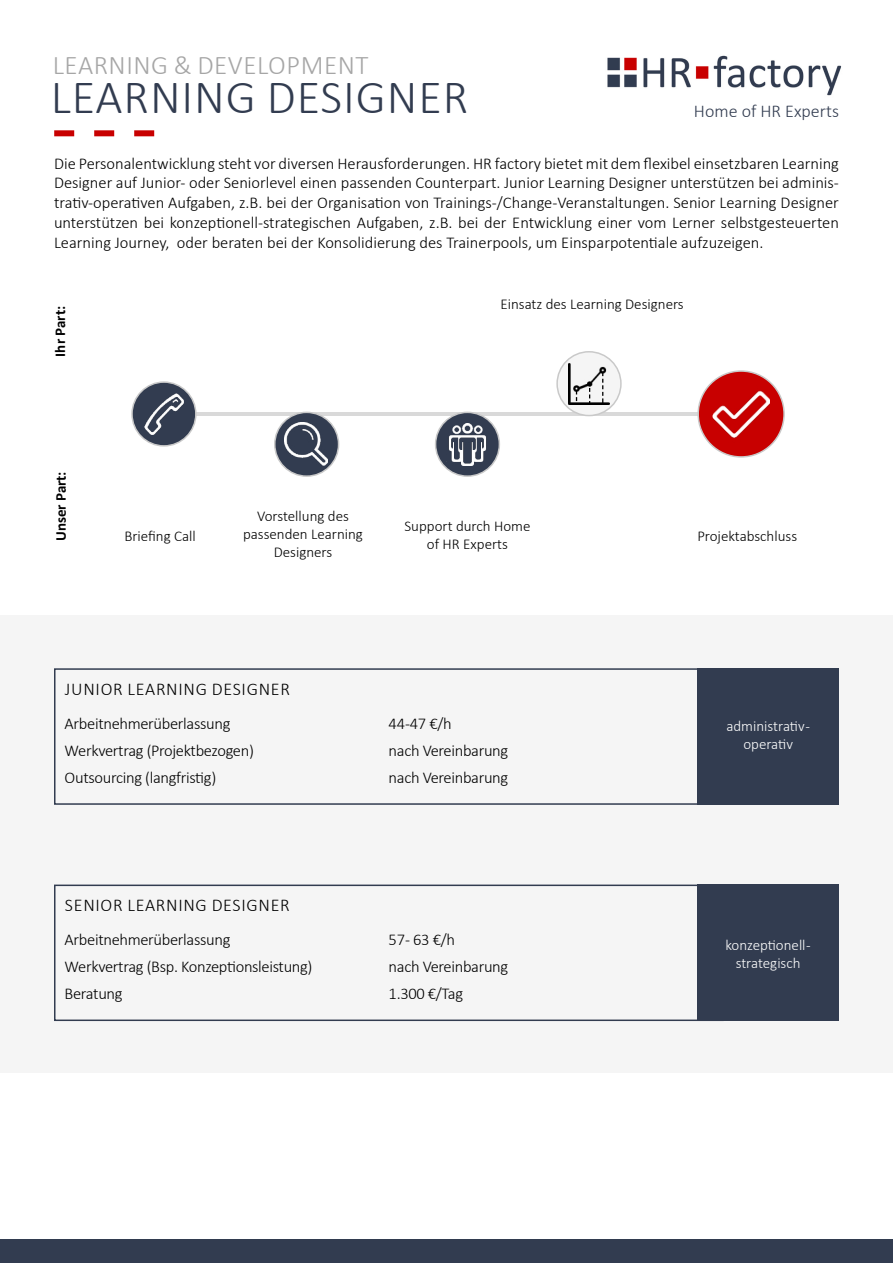
<style>
.page{position:relative;width:893px;height:1263px;background:#fff}
.page>*{position:absolute;margin:0;border:0;box-sizing:border-box;transform-origin:0 0}
.t1{font:300 48px "Calibri";letter-spacing:.02em;color:#323c50}
.t2{font:300 27px "Calibri";letter-spacing:.02em;color:#a6a6a6}
.t3{font:300 18px "Calibri";letter-spacing:.04em;color:#000}
.t4{font:300 18px "Calibri";color:#323c50}
.t5{font:300 16.5px/19.8px "Calibri";letter-spacing:-.02em;color:#000;text-align:justify}
.t6{font:300 15px/18px "Calibri";color:#000;text-align:center}
.t7{font:300 15px/18px "Calibri";color:#fff;text-align:center}
.t8{font:700 15px "Calibri";color:#000}
</style>
<div class="page">
<hr style="left:135px;top:412px;width:630px;height:4px;background:#d9d9d9">
<div style="left:0;top:615px;width:893px;height:458px;background:#f5f5f5"></div>
<div style="left:54px;top:668px;width:670px;height:137px;border:2px solid #323c50"></div>
<div style="left:697px;top:668px;width:142px;height:137px;background:#323c50"></div>
<div style="left:54px;top:884px;width:670px;height:137px;border:2px solid #323c50"></div>
<div style="left:697px;top:884px;width:142px;height:137px;background:#323c50"></div>
<div style="left:275px;top:412px;width:64px;height:64px;background:#323c50;border-radius:50%"></div>
<div style="left:274px;top:412px;width:65px;height:65px;border:2px solid #c9c9c9;border-radius:50%"></div>
<img style="left:285px;top:422px;width:43px;height:43px">
<div style="left:132px;top:382px;width:64px;height:64px;background:#323c50;border-radius:50%"></div>
<div style="left:131px;top:381px;width:66px;height:66px;border:2px solid #c9c9c9;border-radius:50%"></div>
<img style="left:144px;top:393px;width:40px;height:42px">
<div style="left:557px;top:352px;width:64px;height:64px;background:#f5f5f5;border-radius:50%"></div>
<div style="left:556px;top:351px;width:66px;height:65px;border:2px solid #c9c9c9;border-radius:50%"></div>
<img style="left:569px;top:363px;width:40px;height:41px">
<div style="left:698px;top:371px;width:86px;height:86px;background:#c80000;border-radius:50%"></div>
<div style="left:697px;top:370px;width:88px;height:88px;border:2px solid #c9c9c9;border-radius:50%"></div>
<img style="left:712px;top:390px;width:58px;height:48px">
<div style="left:436px;top:412px;width:63px;height:64px;background:#323c50;border-radius:50%"></div>
<div style="left:435px;top:412px;width:65px;height:65px;border:2px solid #c9c9c9;border-radius:50%"></div>
<img style="left:446px;top:423px;width:40px;height:42px">
<div style="left:0;top:1239px;width:893px;height:24px;background:#323c50"></div>
<svg style="left:54px;top:130px;width:100px;height:6px"></svg>
<img style="left:607px;top:55px;width:235px;height:41px">
<h2 class="t2" style="left:53px;top:49px;width:317px">LEARNING &amp; DEVELOPMENT</h2>
<h1 class="t1" style="left:51px;top:68px;width:419px">LEARNING DESIGNER</h1>
<p class="t4" style="left:694px;top:100px;width:147px">Home of HR Experts</p>
<p class="t5" style="left:54px;top:153px;width:786px">Die Personalentwicklung steht vor diversen Herausforderungen. HR factory bietet mit dem flexibel einsetzbaren Learning Designer auf Junior- oder Seniorlevel einen passenden Counterpart. Junior Learning Designer unterstützen bei adminis&shy;trativ-operativen Aufgaben, z.B. bei der Organisation von Trainings-/Change-Veranstaltungen. Senior Learning Designer unterstützen bei konzeptionell-strategischen Aufgaben, z.B. bei der Entwicklung einer vom Lerner selbstgesteuerten Learning Journey, oder beraten bei der Konsolidierung des Trainerpools, um Einsparpotentiale aufzuzeigen.</p>
<p class="t8" style="left:50px;top:357px;width:52px;rotate:-90deg">Ihr Part:</p>
<p class="t8" style="left:50px;top:541px;width:71px;rotate:-90deg">Unser Part:</p>
<p class="t6" style="left:500px;top:295px;width:185px">Einsatz des Learning Designers</p>
<p class="t6" style="left:124px;top:527px;width:73px">Briefing Call</p>
<p class="t6" style="left:243px;top:507px;width:121px">Vorstellung des passenden Learning<br>Designers</p>
<p class="t6" style="left:404px;top:516px;width:127px">Support durch Home of HR Experts</p>
<p class="t6" style="left:697px;top:527px;width:101px">Projektabschluss</p>
<p class="t3" style="left:65px;top:678px;width:226px">JUNIOR LEARNING DESIGNER</p>
<p class="t5" style="left:65px;top:713px;width:167px">Arbeitnehmerüberlassung</p>
<p class="t5" style="left:389px;top:713px;width:64px">44 -47 €/h</p>
<p class="t5" style="left:65px;top:740px;width:191px">Werkvertrag (Projektbezogen)</p>
<p class="t5" style="left:389px;top:740px;width:121px">nach Vereinbarung</p>
<p class="t5" style="left:65px;top:767px;width:153px">Outsourcing (langfristig)</p>
<p class="t5" style="left:389px;top:767px;width:121px">nach Vereinbarung</p>
<p class="t3" style="left:65px;top:894px;width:226px">SENIOR LEARNING DESIGNER</p>
<p class="t5" style="left:65px;top:930px;width:167px">Arbeitnehmerüberlassung</p>
<p class="t5" style="left:389px;top:930px;width:68px">57 - 63 €/h</p>
<p class="t5" style="left:65px;top:957px;width:249px">Werkvertrag (Bsp. Konzeptionsleistung)</p>
<p class="t5" style="left:389px;top:957px;width:121px">nach Vereinbarung</p>
<p class="t5" style="left:65px;top:984px;width:59px">Beratung</p>
<p class="t5" style="left:389px;top:984px;width:76px">1.300 €/Tag</p>
<p class="t7" style="left:726px;top:716px;width:85px">administrativ - operativ</p>
<p class="t7" style="left:725px;top:936px;width:87px">konzeptionell - strategisch</p>
</div>
